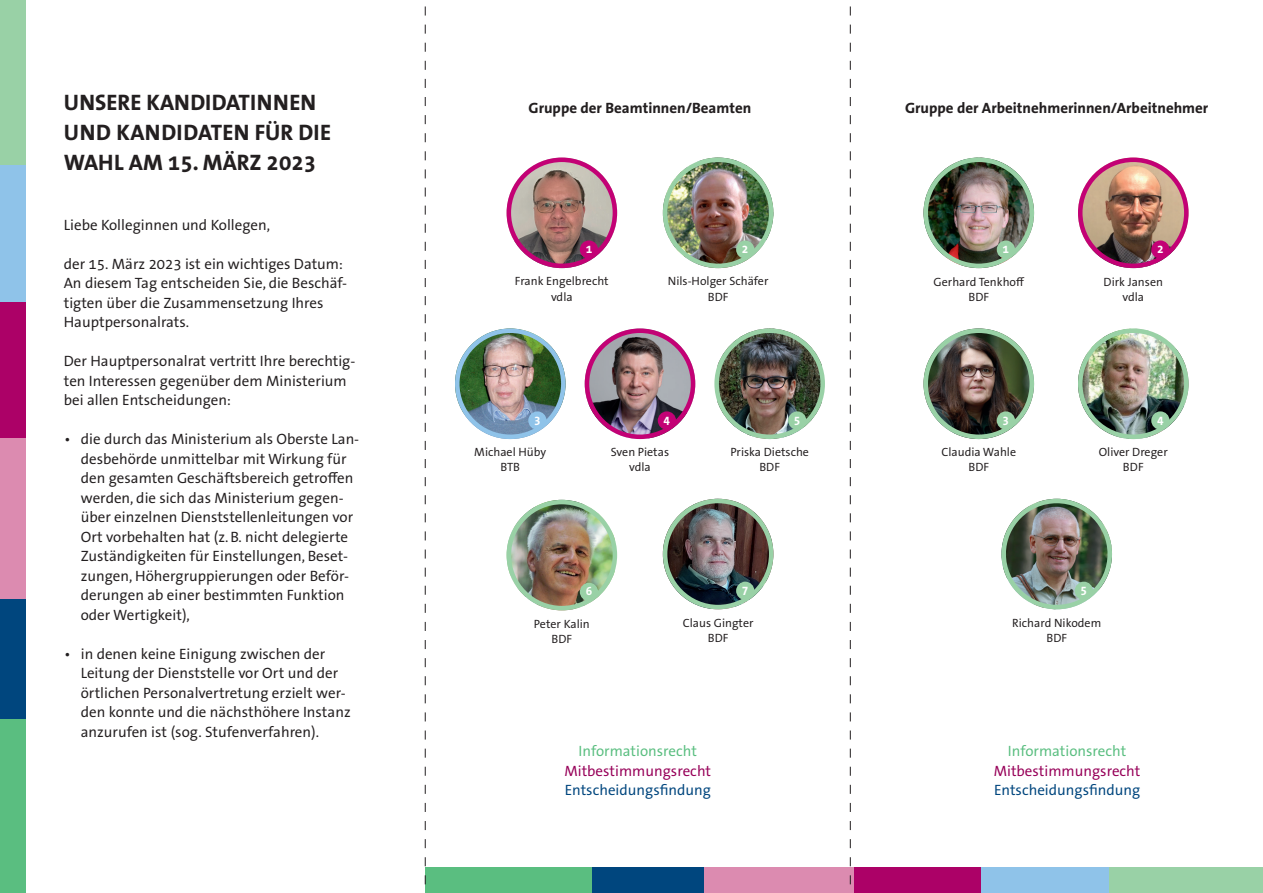
<style>
.page{position:relative;width:1263px;height:893px;background:#fff}
.page>*{position:absolute;margin:0;border:0;box-sizing:border-box;transform-origin:0 0}
.t1{font:700 22.5px/30px "The Sans Office";letter-spacing:.005em;color:#231f20}
.t2{font:15px/19.5px "The Sans Office";color:#231f20}
.t3{font:700 15px "The Sans Office";color:#231f20}
.t4{font:15px "The Sans Office";color:#00467e}
.t5{font:15px "The Sans Office";color:#970059}
.t6{font:15px "The Sans Office";color:#5abe80}
.t7{font:12px/15px "The Sans Office";color:#231f20;text-align:center}
.t8{font:700 12px "The Sans Office";color:#fff}
</style>
<div class="page">
<img style="left:923px;top:158px;width:111px;height:110px;border-radius:55px">
<div style="left:923px;top:158px;width:111px;height:110px;border:4px solid #99d1a6;border-radius:50%"></div>
<div style="left:997px;top:240px;width:18px;height:19px;background:#99d1a6;border-radius:50%"></div>
<img style="left:1078px;top:158px;width:110px;height:110px;border-radius:55px">
<div style="left:1078px;top:158px;width:110px;height:110px;border:4px solid #c30175;border-radius:50%"></div>
<div style="left:1151px;top:240px;width:18px;height:19px;background:#c30175;border-radius:50%"></div>
<img style="left:1078px;top:328px;width:110px;height:111px;border-radius:55px">
<div style="left:1078px;top:328px;width:110px;height:111px;border:4px solid #99d1a6;border-radius:50%"></div>
<div style="left:1151px;top:411px;width:18px;height:19px;background:#99d1a6;border-radius:50%"></div>
<img style="left:1001px;top:499px;width:111px;height:110px;border-radius:55px">
<div style="left:1001px;top:499px;width:111px;height:110px;border:4px solid #99d1a6;border-radius:50%"></div>
<div style="left:1075px;top:582px;width:18px;height:18px;background:#99d1a6;border-radius:50%"></div>
<img style="left:923px;top:328px;width:111px;height:111px;border-radius:55px">
<div style="left:923px;top:328px;width:111px;height:111px;border:4px solid #99d1a6;border-radius:50%"></div>
<div style="left:997px;top:411px;width:18px;height:19px;background:#99d1a6;border-radius:50%"></div>
<img style="left:507px;top:158px;width:110px;height:110px;border-radius:55px">
<div style="left:507px;top:158px;width:110px;height:110px;border:4px solid #c30175;border-radius:50%"></div>
<div style="left:580px;top:240px;width:18px;height:19px;background:#c30175;border-radius:50%"></div>
<img style="left:663px;top:158px;width:110px;height:110px;border-radius:55px">
<div style="left:663px;top:158px;width:110px;height:110px;border:4px solid #99d1a6;border-radius:50%"></div>
<div style="left:736px;top:240px;width:18px;height:19px;background:#99d1a6;border-radius:50%"></div>
<img style="left:507px;top:500px;width:108px;height:110px">
<div style="left:507px;top:500px;width:110px;height:110px;border:4px solid #99d1a6;border-radius:50%"></div>
<div style="left:580px;top:583px;width:18px;height:18px;background:#99d1a6;border-radius:50%"></div>
<img style="left:663px;top:499px;width:110px;height:110px;border-radius:55px">
<div style="left:663px;top:499px;width:110px;height:110px;border:4px solid #99d1a6;border-radius:50%"></div>
<div style="left:736px;top:582px;width:18px;height:18px;background:#99d1a6;border-radius:50%"></div>
<img style="left:455px;top:328px;width:111px;height:111px;border-radius:55px">
<div style="left:455px;top:328px;width:111px;height:111px;border:4px solid #8fc3e9;border-radius:50%"></div>
<div style="left:528px;top:411px;width:18px;height:19px;background:#8fc3e9;border-radius:50%"></div>
<img style="left:585px;top:328px;width:110px;height:111px;border-radius:55px">
<div style="left:585px;top:328px;width:110px;height:111px;border:4px solid #c30175;border-radius:50%"></div>
<div style="left:658px;top:411px;width:18px;height:19px;background:#c30175;border-radius:50%"></div>
<img style="left:718px;top:329px;width:104px;height:110px">
<div style="left:714px;top:328px;width:111px;height:111px;border:4px solid #99d1a6;border-radius:50%"></div>
<div style="left:788px;top:411px;width:18px;height:19px;background:#99d1a6;border-radius:50%"></div>
<div style="left:0;top:302px;width:26px;height:136px;background:#ac0167"></div>
<div style="left:0;top:719px;width:26px;height:174px;background:#5abe80"></div>
<div style="left:0;top:0;width:26px;height:166px;background:#99d1a6"></div>
<div style="left:0;top:438px;width:26px;height:162px;background:#dc8bb0"></div>
<div style="left:0;top:600px;width:26px;height:119px;background:#00467e"></div>
<div style="left:0;top:166px;width:26px;height:136px;background:#8fc3e9"></div>
<div style="left:854px;top:867px;width:127px;height:26px;background:#ac0167"></div>
<div style="left:425px;top:867px;width:167px;height:26px;background:#5abe80"></div>
<div style="left:1108px;top:867px;width:155px;height:26px;background:#99d1a6"></div>
<div style="left:703px;top:867px;width:151px;height:26px;background:#dc8bb0"></div>
<div style="left:592px;top:867px;width:111px;height:26px;background:#00467e"></div>
<div style="left:981px;top:867px;width:127px;height:26px;background:#8fc3e9"></div>
<svg style="left:425px;top:6px;width:1px;height:879px"></svg>
<svg style="left:850px;top:6px;width:1px;height:879px"></svg>
<h1 class="t1" style="left:64px;top:87px;width:254px">UNSERE KANDIDATINNEN</h1>
<p class="t3" style="left:905px;top:98px;width:305px">Gruppe der Arbeitnehmerinnen/Arbeitnehmer</p>
<h1 class="t1" style="left:64px;top:117px;width:269px">UND KANDIDATEN FÜR DIE<br>WAHL AM 15. MÄRZ 2023</h1>
<p class="t3" style="left:529px;top:98px;width:224px">Gruppe der Beamtinnen/Beamten</p>
<p class="t2" style="left:64px;top:214px;width:208px">Liebe Kolleginnen und Kollegen,</p>
<p class="t2" style="left:64px;top:253px;width:285px">der 15. März 2023 ist ein wichtiges Datum:<br>An diesem Tag entscheiden Sie, die Beschäf&shy;tigten über die Zusammensetzung Ihres Hauptpersonalrats.</p>
<p class="t2" style="left:64px;top:351px;width:293px">Der Hauptpersonalrat vertritt Ihre berechtig&shy;ten Interessen gegenüber dem Ministerium bei allen Entscheidungen:</p>
<p class="t2" style="left:81px;top:429px;width:280px;text-indent:-17px">• die durch das Ministerium als Oberste Lan&shy;desbehörde unmittelbar mit Wirkung für den gesamten Geschäftsbereich getroffen werden, die sich das Ministerium gegen&shy;über einzelnen Dienststellenleitungen vor Ort vorbehalten hat (z.B. nicht delegierte Zuständigkeiten für Einstellungen, Beset&shy;zungen, Höhergruppierungen oder Beför&shy;derungen ab einer bestimmten Funktion oder Wertigkeit),</p>
<p class="t2" style="left:81px;top:643px;width:271px;text-indent:-17px">• in denen keine Einigung zwischen der Leitung der Dienststelle vor Ort und der örtlichen Personalvertretung erzielt wer&shy;den konnte und die nächsthöhere Instanz anzurufen ist (sog. Stufenverfahren).</p>
<p class="t8" style="left:586px;top:241px;width:8px">1</p>
<p class="t8" style="left:742px;top:241px;width:8px">2</p>
<p class="t7" style="left:515px;top:274px;width:95px">Frank Engelbrecht vdla</p>
<p class="t7" style="left:668px;top:274px;width:102px">Nils-Holger Schäfer<br>BDF</p>
<p class="t8" style="left:534px;top:412px;width:8px">3</p>
<p class="t8" style="left:664px;top:412px;width:8px">4</p>
<p class="t8" style="left:794px;top:412px;width:8px">5</p>
<p class="t7" style="left:474px;top:445px;width:73px">Michael Hüby<br>BTB</p>
<p class="t7" style="left:611px;top:445px;width:60px">Sven Pietas vdla</p>
<p class="t7" style="left:730px;top:445px;width:80px">Priska Dietsche<br>BDF</p>
<p class="t8" style="left:586px;top:583px;width:8px">6</p>
<p class="t7" style="left:534px;top:616px;width:57px">Peter Kalin<br>BDF</p>
<p class="t8" style="left:742px;top:582px;width:8px">7</p>
<p class="t7" style="left:683px;top:615px;width:72px">Claus Gingter<br>BDF</p>
<p class="t6" style="left:579px;top:741px;width:120px">Informationsrecht</p>
<p class="t5" style="left:564px;top:761px;width:148px">Mitbestimmungsrecht</p>
<p class="t4" style="left:565px;top:780px;width:148px">Entscheidungsfindung</p>
<p class="t8" style="left:1002px;top:241px;width:8px">1</p>
<p class="t8" style="left:1157px;top:241px;width:8px">2</p>
<p class="t7" style="left:934px;top:274px;width:92px">Gerhard Tenkhoff<br>BDF</p>
<p class="t7" style="left:1103px;top:274px;width:61px">Dirk Jansen vdla</p>
<p class="t8" style="left:1002px;top:412px;width:8px">3</p>
<p class="t8" style="left:1157px;top:412px;width:8px">4</p>
<p class="t7" style="left:941px;top:444px;width:76px">Claudia Wahle<br>BDF</p>
<p class="t7" style="left:1099px;top:444px;width:70px">Oliver Dreger<br>BDF</p>
<p class="t8" style="left:1080px;top:582px;width:8px">5</p>
<p class="t7" style="left:1012px;top:615px;width:91px">Richard Nikodem<br>BDF</p>
<p class="t6" style="left:1008px;top:741px;width:120px">Informationsrecht</p>
<p class="t5" style="left:994px;top:761px;width:148px">Mitbestimmungsrecht</p>
<p class="t4" style="left:994px;top:780px;width:148px">Entscheidungsfindung</p>
</div>
